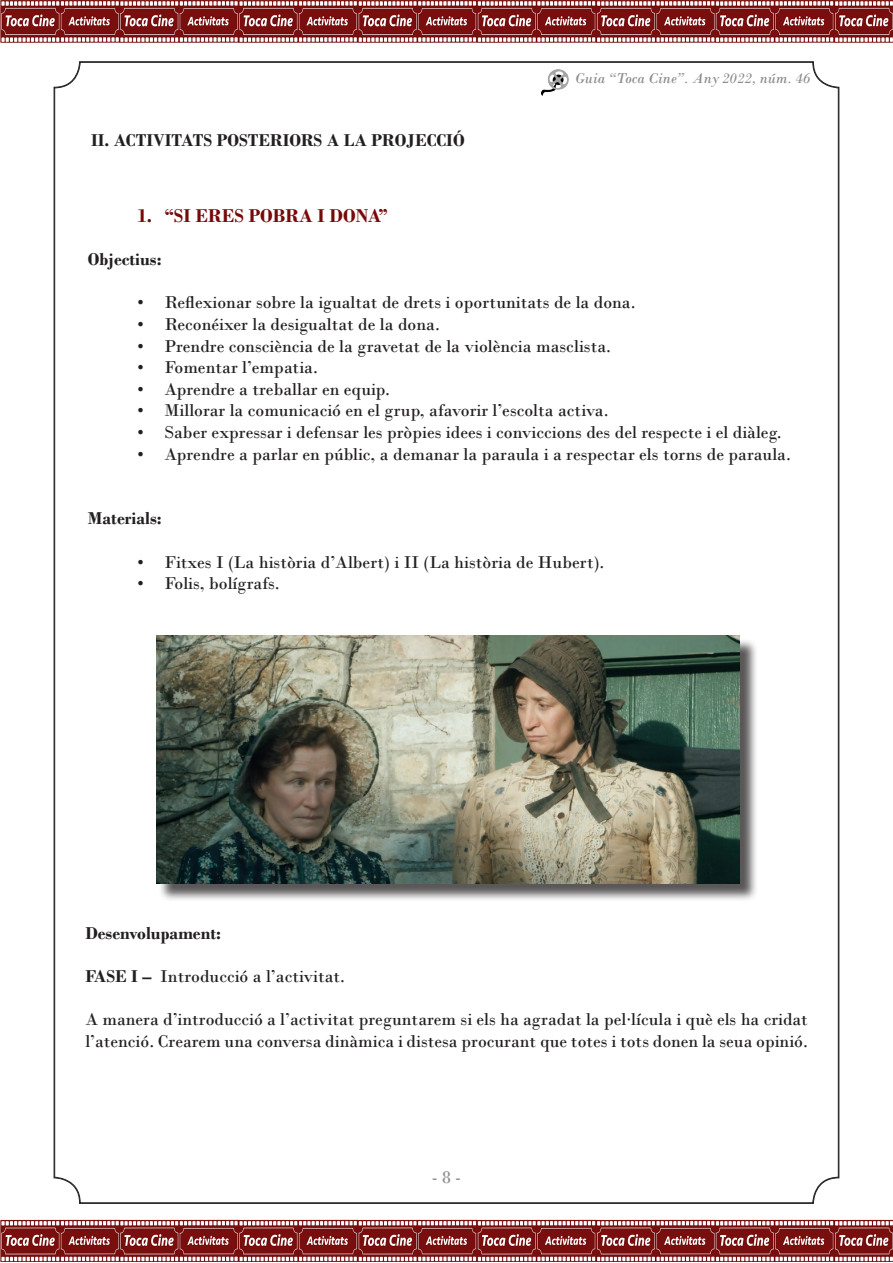
<style>
.page{position:relative;width:893px;height:1263px;background:#fff}
.page>*{position:absolute;margin:0;border:0;box-sizing:border-box;transform-origin:0 0}
.t1{font:700 19.5px "Bodoni";color:#78090b}
.t2{font:18px/21.6px "Bodoni";color:#231f20}
.t3{font:700 18px "Bodoni";color:#231f20}
.t4{font:18px "Bodoni";color:#8a8c8f}
.t5{font:italic 15px "Bodoni";color:#8a8c8f}
.s1{font-weight:700}
</style>
<div class="page">
<div style="left:158px;top:638px;width:600px;height:264px;background:#231f20;opacity:.75"></div>
<img style="left:156px;top:636px;width:584px;height:248px">
<img style="left:0;top:0;width:893px;height:43px">
<img style="left:0;top:1200px;width:893px;height:62px">
<p class="t3" style="left:91px;top:129px;width:375px">II. ACTIVITATS POSTERIORS A LA PROJECCIÓ</p>
<p class="t5" style="left:575px;top:69px;width:237px">Guia “Toca Cine”. Any 2022, núm. 46</p>
<p class="t1" style="left:137px;top:204px;width:252px">1. “SI ERES POBRA I DONA”</p>
<p class="t3" style="left:88px;top:249px;width:75px">Objectius:</p>
<p class="t2" style="left:137px;top:292px;width:500px">• Reflexionar sobre la igualtat de drets i oportunitats de la dona.</p>
<p class="t2" style="left:137px;top:313px;width:304px">• Reconéixer la desigualtat de la dona.</p>
<p class="t2" style="left:137px;top:335px;width:475px">• Prendre consciència de la gravetat de la violència masclista.</p>
<p class="t2" style="left:137px;top:357px;width:182px">• Fomentar l’empatia.</p>
<p class="t2" style="left:137px;top:378px;width:254px">• Aprendre a treballar en equip.</p>
<p class="t2" style="left:137px;top:400px;width:473px">• Millorar la comunicació en el grup, afavorir l’escolta activa.</p>
<p class="t2" style="left:137px;top:421px;width:646px">• Saber expressar i defensar les pròpies idees i conviccions des del respecte i el diàleg.</p>
<p class="t2" style="left:137px;top:443px;width:655px">• Aprendre a parlar en públic, a demanar la paraula i a respectar els torns de paraula.</p>
<p class="t3" style="left:88px;top:508px;width:75px">Materials:</p>
<p class="t2" style="left:137px;top:551px;width:469px">• Fitxes I (La història d’Albert) i II (La història de Hubert).</p>
<p class="t2" style="left:137px;top:573px;width:144px">• Folis, bolígrafs.</p>
<p class="t3" style="left:85px;top:922px;width:137px">Desenvolupament:</p>
<p class="t2" style="left:85px;top:966px;width:261px"><span class="s1">FASE I –</span> Introducció a l’activitat.</p>
<p class="t2" style="left:85px;top:1009px;width:724px">A manera d’introducció a l’activitat preguntarem si els ha agradat la pel·lícula i què els ha cridat l’atenció. Crearem una conversa dinàmica i distesa procurant que totes i tots donen la seua opinió.</p>
<p class="t4" style="left:432px;top:1166px;width:31px">- 8 -</p>
</div>
